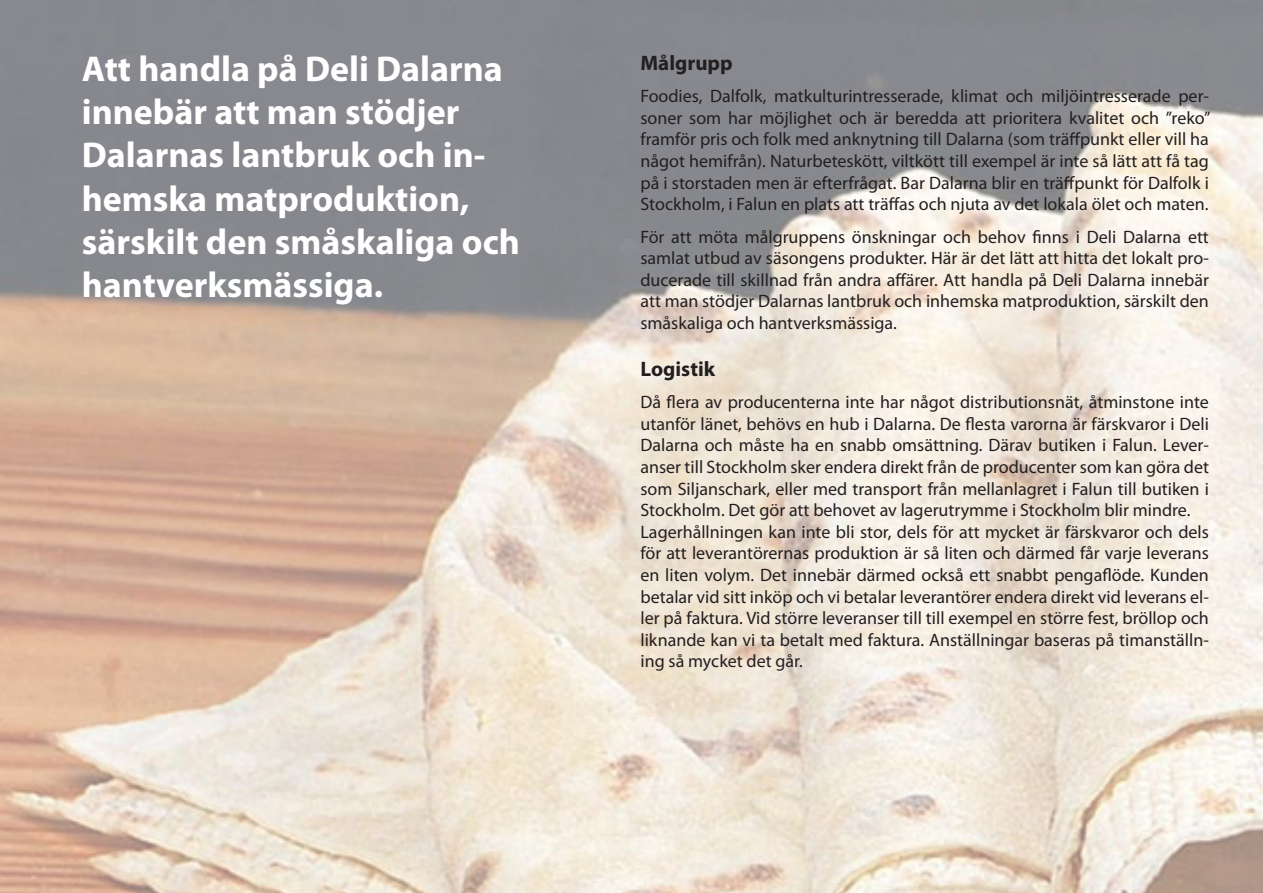
<style>
.page{position:relative;width:1263px;height:893px;background:#fff}
.page>*{position:absolute;margin:0;border:0;box-sizing:border-box;transform-origin:0 0}
.t1{font:700 36px/43.2px "Myriad Pro";color:#fff}
.t2{font:700 21px "Myriad Pro";color:#231f20}
.t3{font:18px/21.6px "Myriad Pro";color:#231f20;text-align:justify}
</style>
<div class="page">
<img style="left:0;top:0;width:1263px;height:893px">
<p class="t1" style="left:82px;top:46px;width:440px">Att handla på Deli Dalarna innebär att man stödjer<br>Dalarnas lantbruk och in&shy;hemska matproduktion, särskilt den småskaliga och hantverksmässiga.</p>
<p class="t2" style="left:640px;top:49px;width:94px">Målgrupp</p>
<p class="t3" style="left:640px;top:85px;width:571px">Foodies, Dalfolk, matkulturintresserade, klimat och miljöintresserade per&shy;soner som har möjlighet och är beredda att prioritera kvalitet och ”reko” framför pris och folk med anknytning till Dalarna (som träffpunkt eller vill ha något hemifrån). Naturbeteskött, viltkött till exempel är inte så lätt att få tag på i storstaden men är efterfrågat. Bar Dalarna blir en träffpunkt för Dalfolk i Stockholm, i Falun en plats att träffas och njuta av det lokala ölet och maten.</p>
<p class="t3" style="left:640px;top:225px;width:570px">För att möta målgruppens önskningar och behov finns i Deli Dalarna ett samlat utbud av säsongens produkter. Här är det lätt att hitta det lokalt pro&shy;ducerade till skillnad från andra affärer. Att handla på Deli Dalarna innebär att man stödjer Dalarnas lantbruk och inhemska matproduktion, särskilt den småskaliga och hantverksmässiga.</p>
<p class="t2" style="left:640px;top:355px;width:76px">Logistik</p>
<p class="t3" style="left:640px;top:391px;width:570px">Då flera av producenterna inte har något distributionsnät, åtminstone inte utanför länet, behövs en hub i Dalarna. De flesta varorna är färskvaror i Deli Dalarna och måste ha en snabb omsättning. Därav butiken i Falun. Lever&shy;anser till Stockholm sker endera direkt från de producenter som kan göra det som Siljanschark, eller med transport från mellanlagret i Falun till butiken i Stockholm. Det gör att behovet av lagerutrymme i Stockholm blir mindre.</p>
<p class="t3" style="left:640px;top:521px;width:570px">Lagerhållningen kan inte bli stor, dels för att mycket är färskvaror och dels för att leverantörernas produktion är så liten och därmed får varje leverans en liten volym. Det innebär därmed också ett snabbt pengaflöde. Kunden betalar vid sitt inköp och vi betalar leverantörer endera direkt vid leverans el&shy;ler på faktura. Vid större leveranser till till exempel en större fest, bröllop och liknande kan vi ta betalt med faktura. Anställningar baseras på timanställn&shy;ing så mycket det går.</p>
</div>
